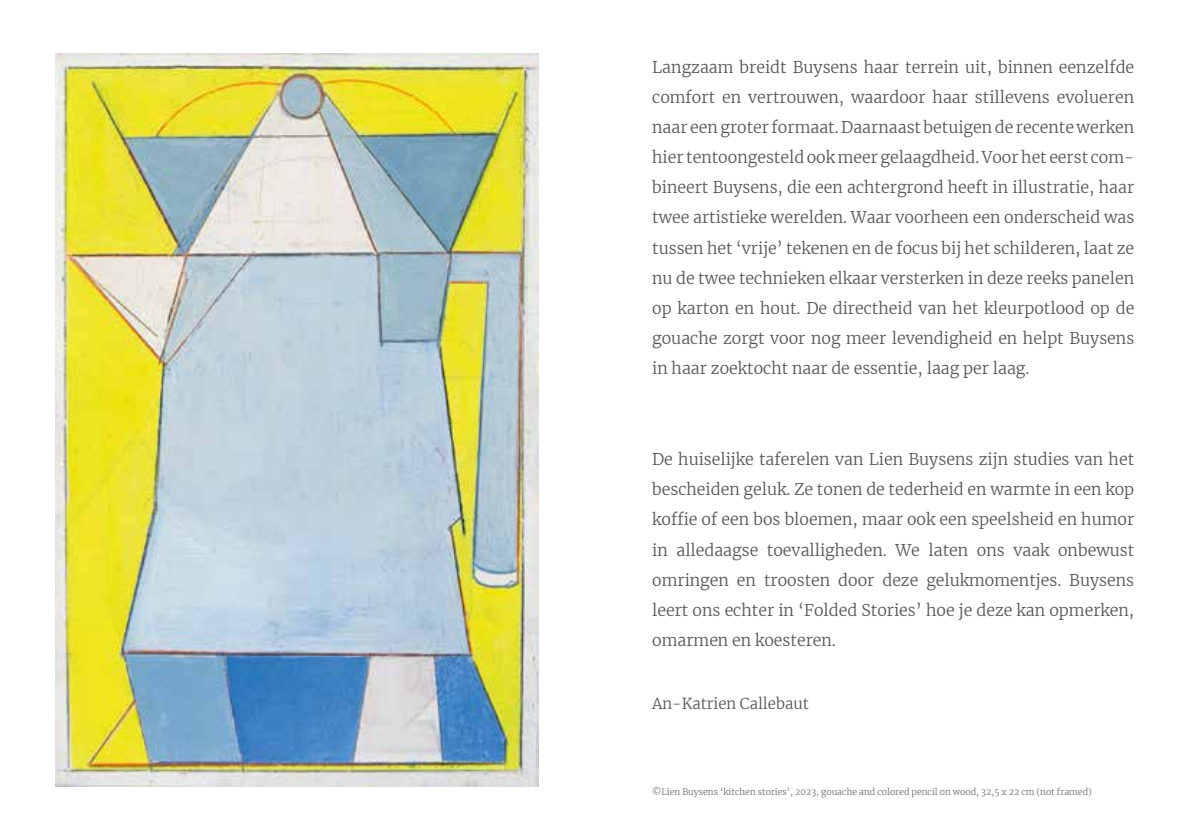
<style>
.page{position:relative;width:1191px;height:840px;background:#fff}
.page>*{position:absolute;margin:0;border:0;box-sizing:border-box;transform-origin:0 0}
.t1{font:300 16px/30.2px "Merriweather";color:#575756;text-align:justify}
.t2{font:300 15px "Merriweather";color:#575756}
.t3{font:300 8.8px "Merriweather";color:#706f6f}
</style>
<div class="page">
<img style="left:56px;top:54px;width:483px;height:731px">
<p class="t1" style="left:652px;top:51px;width:483px">Langzaam breidt Buysens haar terrein uit, binnen eenzelfde comfort en vertrouwen, waardoor haar stillevens evolueren naar een groter formaat. Daarnaast betuigen de recente werken hier tentoongesteld ook meer gelaagdheid. Voor het eerst com&shy;bineert Buysens, die een achtergrond heeft in illustratie, haar twee artistieke werelden. Waar voorheen een onderscheid was tussen het ‘vrije’ tekenen en de focus bij het schilderen, laat ze nu de twee technieken elkaar versterken in deze reeks panelen op karton en hout. De directheid van het kleurpotlood op de gouache zorgt voor nog meer levendigheid en helpt Buysens in haar zoektocht naar de essentie, laag per laag.</p>
<p class="t1" style="left:652px;top:443px;width:483px">De huiselijke taferelen van Lien Buysens zijn studies van het bescheiden geluk. Ze tonen de tederheid en warmte in een kop koffie of een bos bloemen, maar ook een speelsheid en humor in alledaagse toevalligheden. We laten ons vaak onbewust omringen en troosten door deze gelukmomentjes. Buysens leert ons echter in ‘Folded Stories’ hoe je deze kan opmerken, omarmen en koesteren.</p>
<p class="t2" style="left:652px;top:693px;width:158px">An-Katrien Callebaut</p>
<p class="t3" style="left:652px;top:784px;width:441px">©Lien Buysens ‘kitchen stories’, 2023, gouache and colored pencil on wood, 32,5 x 22 cm (not framed)</p>
</div>
